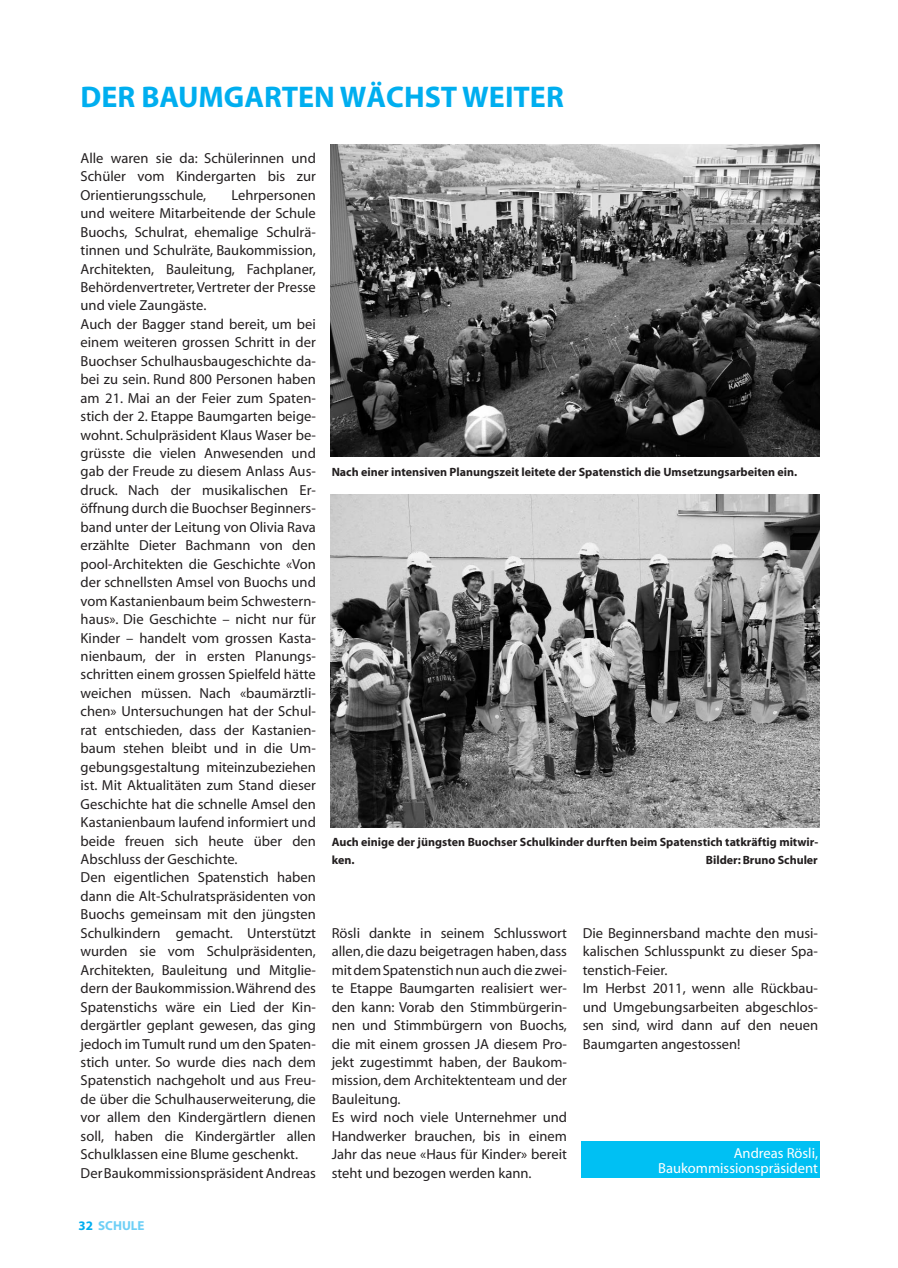
<style>
.page{position:relative;width:898px;height:1268px;background:#fff}
.page>*{position:absolute;margin:0;border:0;box-sizing:border-box;transform-origin:0 0}
.t1{font:700 30px "Myriad";color:#00aeef}
.t2{font:14.55px/18.5px "Myriad MM 400 600";color:#231f20}
.t3{font:14.55px/15px "Myriad MM 400 600";color:#fff;text-align:right}
.t4{font:700 13.05px "Myriad";color:#6dcff6}
.t5{font:700 12px/18.5px "Myriad";color:#231f20}
.s1{color:#00aeef}
</style>
<div class="page">
<div style="left:581px;top:1141px;width:238px;height:37px;background:#00c0f3"></div>
<img style="left:330px;top:144px;width:489px;height:313px">
<img style="left:330px;top:495px;width:489px;height:332px">
<h1 class="t1" style="left:81px;top:86px;width:484px">DER BAUMGARTEN WÄCHST WEITER</h1>
<p class="t2" style="left:81px;top:150px;width:237px;text-align:justify">Alle waren sie da: Schülerinnen und Schüler vom Kindergarten bis zur Orien tierungsschule,</p>
<p class="t2" style="left:81px;top:187px;width:237px;text-indent:151px">Lehrpersonen und weitere Mitarbeitende der Schule Buochs, Schulrat, ehemalige Schul rä&shy;tinnen und Schulräte, Baukommission, Architekten, Bauleitung, Fachplaner, Behördenvertreter, Vertreter der Presse und viele Zaungäste.<br>Auch der Bagger stand bereit, um bei einem weiteren grossen Schritt in der Buochser Schulhausbaugeschichte da - bei zu sein. Rund 800 Personen haben am 21. Mai an der Feier zum Spa ten - stich der 2. Etap pe Baumgarten beige&shy;wohnt. Schul präsident Klaus Waser be - grüsste die vielen Anwesenden und gab der Freude zu diesem Anlass Aus - druck. Nach der musikalischen Er - öffnung durch die Buochser Begin ners - band un ter der Leitung von Olivia Rava erzählte Dieter Bachmann von den pool-Archi tekten die Geschichte «Von der schnells ten Amsel von Buochs und vom Kas tanienbaum beim Schwes tern - haus». Die Geschichte – nicht nur für Kinder – handelt vom grossen Kasta - nien baum, der in ersten Planungs - schritten einem grossen Spielfeld hätte weichen müssen. Nach «baumärztli - chen» Unter such ungen hat der Schul - rat entschieden, dass der Kastanien - baum stehen bleibt und in die Um - gebungsgestaltung miteinzubeziehen ist. Mit Aktualitäten zum Stand dieser Geschichte hat die schnelle Amsel den Kastanienbaum laufend informiert und beide freuen sich heute über den Abschluss der Geschichte.<br>Den eigentlichen Spatenstich haben dann die Alt-Schulratspräsidenten von Buochs gemeinsam mit den jüngsten Schulkindern gemacht. Unterstützt wur den sie vom Schulpräsidenten, Archi tekten, Bauleitung und Mitglie - dern der Baukommission. Während des Spatenstichs wäre ein Lied der Kin - dergärtler geplant gewesen, das ging jedoch im Tumult rund um den Spaten - stich unter. So wurde dies nach dem Spatenstich nachgeholt und aus Freu - de über die Schulhauserweiterung, die vor allem den Kindergärtlern dienen soll, haben die Kindergärtler allen Schul klassen eine Blume geschenkt.<br>DerBaukommissionspräsident An dreas</p>
<p class="t5" style="left:331px;top:464px;width:467px">Nach einer intensiven Planungszeit leitete der Spatenstich die Umsetzungsarbeiten ein.</p>
<p class="t5" style="left:331px;top:833px;width:488px">Auch einige der jüngsten Buochser Schulkinder durften beim Spatenstich tatkräftig mitwir&shy;ken.</p>
<p class="t5" style="left:705px;top:852px;width:113px">Bilder: Bruno Schuler</p>
<p class="t2" style="left:331px;top:925px;width:237px">Rösli dankte in seinem Schlusswort allen, die dazu beigetragen haben, dass mitdemSpatenstichnun auch die zwei - te Etappe Baumgarten realisiert wer&shy;den kann: Vorab den Stimmbür gerin - nen und Stimmbürgern von Buochs, die mit einem grossen JA diesem Pro - jekt zugestimmt haben, der Baukom - mission, dem Architektenteam und der Bauleitung.<br>Es wird noch viele Unternehmer und Handwerker brauchen, bis in einem Jahr das neue «Haus für Kinder» bereit steht und bezogen werden kann.</p>
<p class="t2" style="left:582px;top:925px;width:237px">Die Beginnersband machte den musi&shy;kalischen Schlusspunkt zu dieser Spa - ten stich-Feier.<br>Im Herbst 2011, wenn alle Rückbau&shy;und Umgebungsarbeiten abgeschlos&shy;sen sind, wird dann auf den neuen<br>Baumgarten angestossen!</p>
<p class="t3" style="left:658px;top:1146px;width:161px">Andreas Rösli,<br>Baukommissionspräsident</p>
<p class="t4" style="left:78px;top:1220px;width:68px"><span class="s1">32</span> SCHULE</p>
</div>
